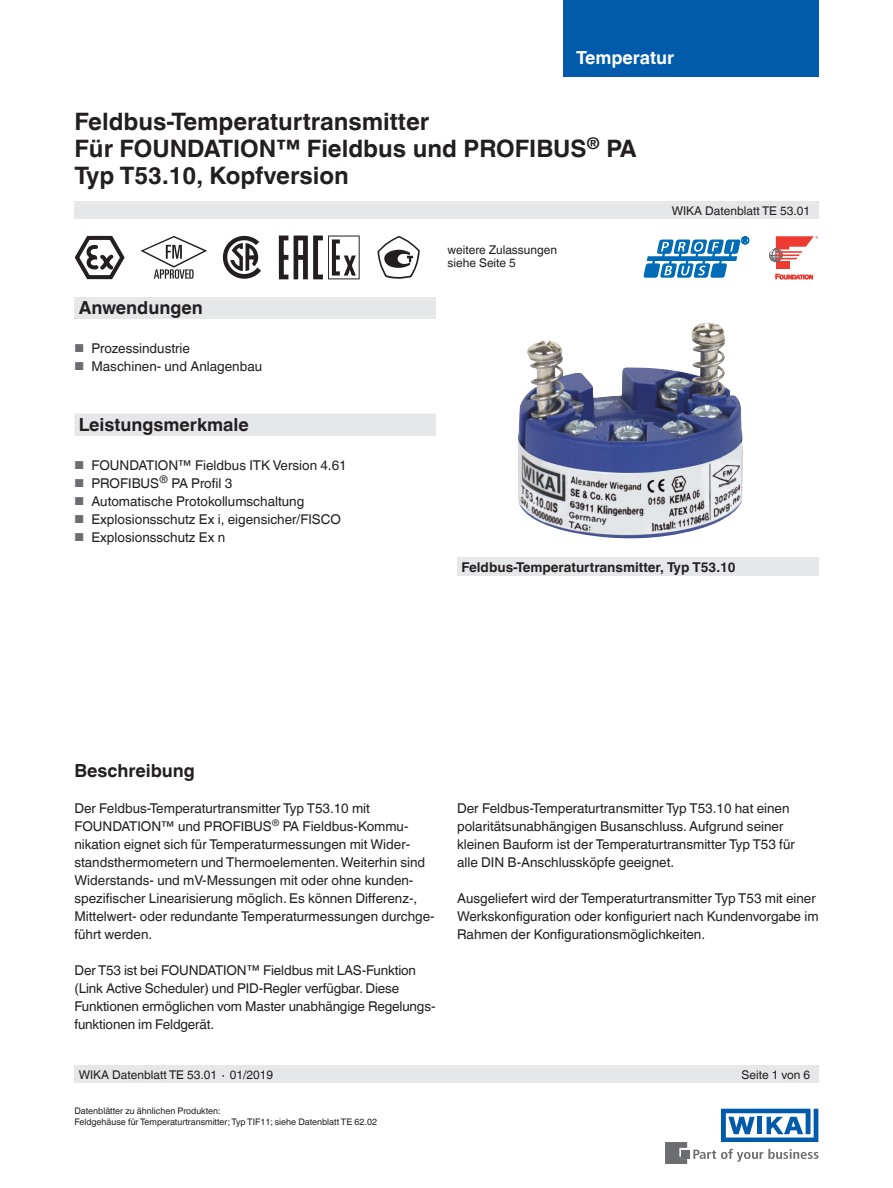
<style>
.page{position:relative;width:893px;height:1188px;background:#fff}
.page>*{position:absolute;margin:0;border:0;box-sizing:border-box;transform-origin:0 0}
.t1{font:700 24px/27px "Helvetica World";color:#231f20}
.t2{font:700 18px "Helvetica World";color:#231f20}
.t3{font:700 18px "Helvetica World";color:#fff}
.t4{font:13.5px/18px "Helvetica World";color:#231f20}
.t5{font:700 13.5px "Helvetica World";color:#231f20}
.t6{font:12px/13.5px "Helvetica World";color:#231f20}
.t7{font:9px/10.5px "Helvetica World";color:#231f20}
.s1{font-size:11.55px;color:#6c6d70}
</style>
<div class="page">
<div style="left:74px;top:297px;width:362px;height:22px;background:#e6e7e9"></div>
<div style="left:74px;top:202px;width:745px;height:17px;background:#e6e7e9"></div>
<div style="left:74px;top:1066px;width:745px;height:17px;background:#e6e7e9"></div>
<svg style="left:693px;top:1149px;width:126px;height:13px"></svg>
<div style="left:682px;top:1150px;width:8px;height:8px;background:#6c6d70"></div>
<svg style="left:665px;top:1142px;width:22px;height:22px"></svg>
<svg style="left:721px;top:1109px;width:97px;height:33px"></svg>
<div style="left:563px;top:0;width:256px;height:77px;background:#015aaa"></div>
<svg style="left:140px;top:236px;width:67px;height:43px"></svg>
<svg style="left:74px;top:236px;width:51px;height:44px"></svg>
<svg style="left:223px;top:236px;width:38px;height:43px"></svg>
<svg style="left:377px;top:236px;width:43px;height:43px"></svg>
<img style="left:518px;top:323px;width:225px;height:216px">
<svg style="left:279px;top:236px;width:9px;height:43px"></svg>
<svg style="left:294px;top:236px;width:66px;height:43px"></svg>
<div style="left:457px;top:558px;width:362px;height:18px;background:#e6e7e9"></div>
<div style="left:74px;top:414px;width:362px;height:22px;background:#e6e7e9"></div>
<div style="left:776px;top:261px;width:13px;height:8px;background:#ee3b32"></div>
<svg style="left:776px;top:274px;width:37px;height:5px"></svg>
<svg style="left:769px;top:236px;width:49px;height:26px"></svg>
<svg style="left:643px;top:236px;width:106px;height:42px"></svg>
<h2 class="t3" style="left:576px;top:47px;width:100px">Temperatur</h2>
<h1 class="t1" style="left:74px;top:108px;width:564px">Feldbus-Temperaturtransmitter<br>Für FOUNDATION™ Fieldbus und PROFIBUS<sup>®</sup> PA<br>Typ T53.10, Kopfversion</h1>
<h2 class="t2" style="left:79px;top:297px;width:126px">Anwendungen</h2>
<p class="t4" style="left:74px;top:339px;width:117px"><span class="s1">■</span> Prozessindustrie</p>
<p class="t4" style="left:74px;top:357px;width:189px"><span class="s1">■</span> Maschinen- und Anlagenbau</p>
<h2 class="t2" style="left:79px;top:414px;width:172px">Leistungsmerkmale</h2>
<p class="t4" style="left:74px;top:456px;width:274px"><span class="s1">■</span> FOUNDATION™ Fieldbus ITK Version 4.61</p>
<p class="t4" style="left:74px;top:474px;width:159px"><span class="s1">■</span> PROFIBUS<sup>®</sup> PA Profil 3</p>
<p class="t4" style="left:74px;top:492px;width:231px"><span class="s1">■</span> Automatische Protokollumschaltung</p>
<p class="t4" style="left:74px;top:510px;width:268px"><span class="s1">■</span> Explosionsschutz Ex i, eigensicher/FISCO</p>
<p class="t4" style="left:74px;top:528px;width:152px"><span class="s1">■</span> Explosionsschutz Ex n</p>
<p class="t6" style="left:448px;top:243px;width:111px">weitere Zulassungen siehe Seite 5</p>
<p class="t6" style="left:672px;top:204px;width:140px">WIKA Datenblatt TE 53.01</p>
<p class="t5" style="left:461px;top:559px;width:276px">Feldbus-Temperaturtransmitter, Typ T53.10</p>
<h2 class="t2" style="left:74px;top:760px;width:122px">Beschreibung</h2>
<p class="t4" style="left:74px;top:799px;width:362px">Der Feldbus-Temperaturtransmitter Typ T53.10 mit FOUNDATION™ und PROFIBUS<sup>®</sup> PA Fieldbus-Kommu&shy;nikation eignet sich für Temperaturmessungen mit Wider&shy;standsthermometern und Thermoelementen. Weiterhin sind Widerstands- und mV-Messungen mit oder ohne kunden&shy;spezifischer Linearisierung möglich. Es können Differenz-, Mittelwert- oder redundante Temperaturmessungen durchge&shy;führt werden.</p>
<p class="t4" style="left:74px;top:961px;width:363px">Der T53 ist bei FOUNDATION™ Fieldbus mit LAS-Funktion (Link Active Scheduler) und PID-Regler verfügbar. Diese Funktionen ermöglichen vom Master unabhängige Regelungs&shy;funktionen im Feldgerät.</p>
<p class="t4" style="left:457px;top:799px;width:339px">Der Feldbus-Temperaturtransmitter Typ T53.10 hat einen polaritätsunabhängigen Busanschluss. Aufgrund seiner kleinen Bauform ist der Temperaturtransmitter Typ T53 für alle DIN B-Anschlussköpfe geeignet.</p>
<p class="t4" style="left:457px;top:889px;width:363px">Ausgeliefert wird der Temperaturtransmitter Typ T53 mit einer<br>Werkskonfiguration oder konfiguriert nach Kundenvorgabe im<br>Rahmen der Konfigurationsmöglichkeiten.</p>
<p class="t6" style="left:79px;top:1068px;width:196px">WIKA Datenblatt TE 53.01 ∙ 01/2019</p>
<p class="t6" style="left:742px;top:1068px;width:70px">Seite 1 von 6</p>
<p class="t7" style="left:74px;top:1106px;width:304px">Datenblätter zu ähnlichen Produkten:<br>Feldgehäuse für Temperaturtransmitter; Typ TIF11; siehe Datenblatt TE 62.02</p>
</div>
